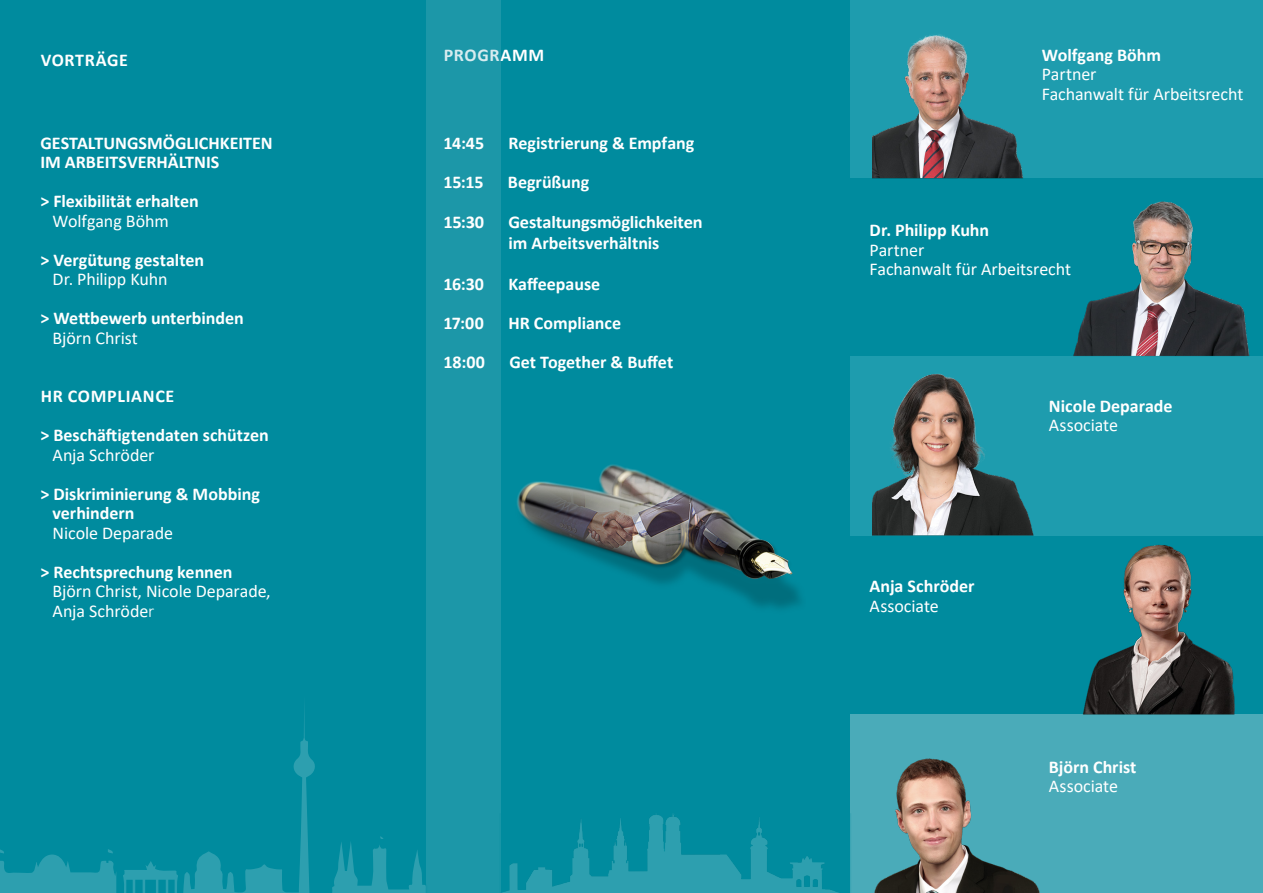
<style>
.page{position:relative;width:1263px;height:893px;background:#008b9e}
.page>*{position:absolute;margin:0;border:0;box-sizing:border-box;transform-origin:0 0}
.t1{font:700 18px/21px "Calibri";color:#fff}
.t2{font:18px "Calibri";letter-spacing:-.005em;color:#fff}
.t3{font:700 18px "Calibri";letter-spacing:.04em;color:#fff}
.s1{font-weight:300}
</style>
<div class="page">
<div style="left:426px;top:0;width:74px;height:893px;background:#1c97a8"></div>
<div style="left:850px;top:0;width:413px;height:178px;background:#1e9cae"></div>
<div style="left:850px;top:356px;width:413px;height:179px;background:#1e9cae"></div>
<div style="left:850px;top:715px;width:413px;height:178px;background:#4aabb9"></div>
<img style="left:872px;top:34px;width:391px;height:680px">
<img style="left:874px;top:758px;width:166px;height:135px">
<img style="left:500px;top:420px;width:301px;height:232px">
<svg style="left:500px;top:813px;width:351px;height:80px"></svg>
<svg style="left:0;top:708px;width:426px;height:185px"></svg>
<svg style="left:105px;top:844px;width:10px;height:19px"></svg>
<p class="t3" style="left:41px;top:47px;width:89px">VORTRÄGE</p>
<p class="t3" style="left:444px;top:42px;width:102px">PROGRAMM</p>
<p class="t1" style="left:40px;top:132px;width:234px">GESTALTUNGSMÖGLICHKEITEN</p>
<p class="t1" style="left:40px;top:151px;width:181px">IM ARBEITSVERHÄLTNIS</p>
<p class="t1" style="left:40px;top:190px;width:160px">&gt; Flexibilität erhalten</p>
<p class="t2" style="left:53px;top:208px;width:118px">Wolfgang Böhm</p>
<p class="t1" style="left:40px;top:249px;width:165px">&gt; Vergütung gestalten</p>
<p class="t2" style="left:53px;top:267px;width:116px">Dr. Philipp Kuhn</p>
<p class="t1" style="left:40px;top:307px;width:205px">&gt; Wettbewerb unterbinden</p>
<p class="t2" style="left:53px;top:325px;width:87px">Björn Christ</p>
<p class="t3" style="left:41px;top:383px;width:135px">HR COMPLIANCE</p>
<p class="t1" style="left:40px;top:424px;width:230px">&gt; Beschäftigtendaten schützen</p>
<p class="t2" style="left:53px;top:442px;width:103px">Anja Schröder</p>
<p class="t1" style="left:40px;top:483px;width:221px">&gt; Diskriminierung &amp; Mobbing</p>
<p class="t1" style="left:53px;top:502px;width:84px">verhindern</p>
<p class="t2" style="left:53px;top:520px;width:122px">Nicole Deparade</p>
<p class="t1" style="left:40px;top:561px;width:194px">&gt; Rechtsprechung kennen</p>
<p class="t2" style="left:53px;top:579px;width:220px">Björn Christ, Nicole Deparade,</p>
<p class="t2" style="left:53px;top:598px;width:103px">Anja Schröde<span class="s1">r</span></p>
<p class="t1" style="left:443px;top:132px;width:42px">14:45</p>
<p class="t1" style="left:508px;top:132px;width:187px">Registrierung &amp; Empfang</p>
<p class="t1" style="left:443px;top:171px;width:42px">15:15</p>
<p class="t1" style="left:508px;top:171px;width:83px">Begrüßung</p>
<p class="t1" style="left:443px;top:211px;width:42px">15:30</p>
<p class="t1" style="left:508px;top:211px;width:196px">Gestaltungsmöglichkeiten im Arbeitsverhältnis</p>
<p class="t1" style="left:443px;top:273px;width:42px">16:30</p>
<p class="t1" style="left:508px;top:273px;width:93px">Kaffeepause</p>
<p class="t1" style="left:443px;top:312px;width:42px">17:00</p>
<p class="t1" style="left:508px;top:312px;width:114px">HR Compliance</p>
<p class="t1" style="left:443px;top:351px;width:43px">18:00</p>
<p class="t1" style="left:509px;top:351px;width:165px">Get Together &amp; Buffet</p>
<p class="t1" style="left:1042px;top:44px;width:121px">Wolfgang Böhm</p>
<p class="t2" style="left:1042px;top:62px;width:56px">Partner</p>
<p class="t2" style="left:1042px;top:81px;width:203px">Fachanwalt für Arbeitsrecht</p>
<p class="t1" style="left:870px;top:220px;width:121px">Dr. Philipp Kuhn</p>
<p class="t2" style="left:870px;top:237px;width:56px">Partner</p>
<p class="t2" style="left:870px;top:257px;width:203px">Fachanwalt für Arbeitsrecht</p>
<p class="t1" style="left:870px;top:575px;width:106px">Anja Schröder</p>
<p class="t2" style="left:870px;top:593px;width:71px">Associate</p>
<p class="t1" style="left:1049px;top:395px;width:125px">Nicole Deparade</p>
<p class="t2" style="left:1049px;top:413px;width:71px">Associate</p>
<p class="t1" style="left:1049px;top:756px;width:89px">Björn Christ</p>
<p class="t2" style="left:1049px;top:774px;width:71px">Associate</p>
</div>
